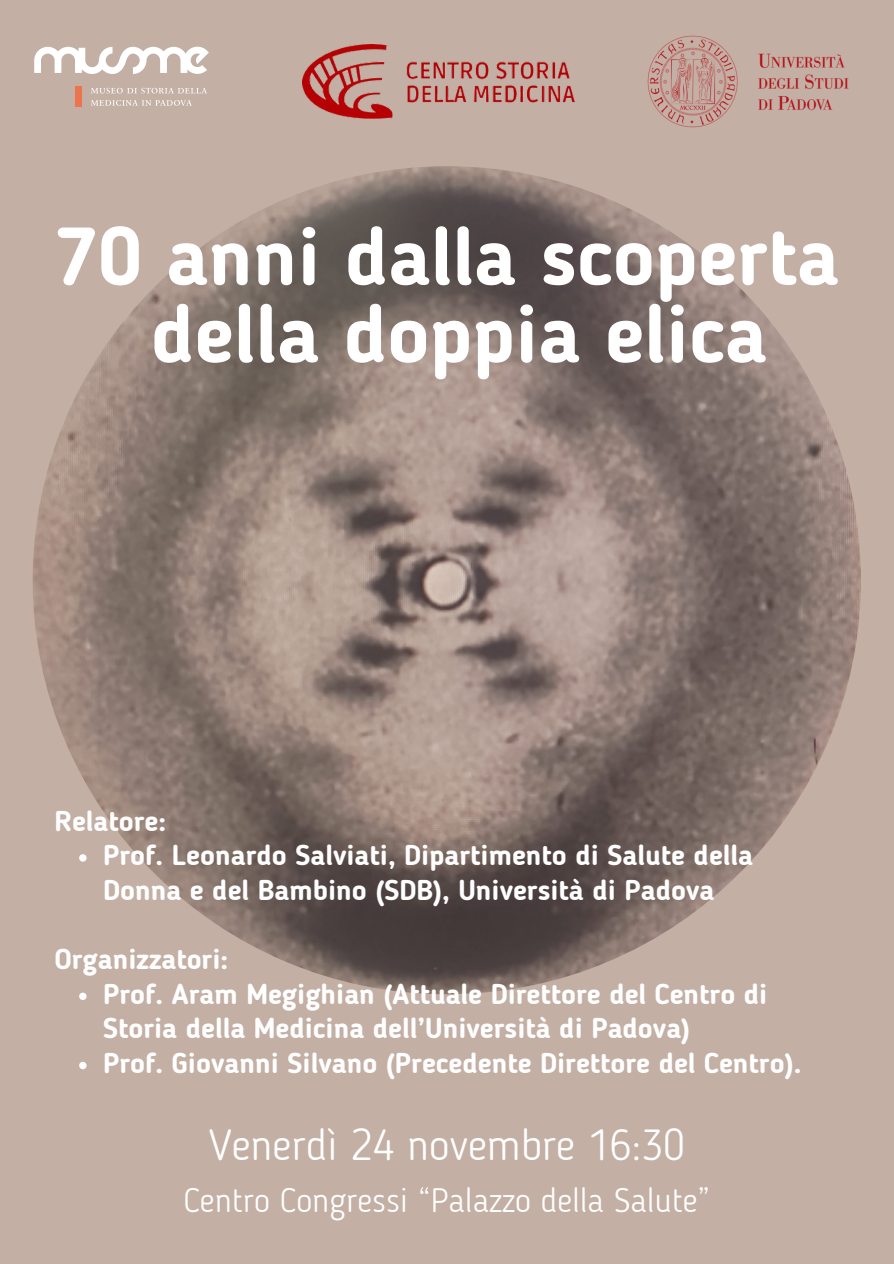
<style>
.page{position:relative;width:894px;height:1264px;background:#fff}
.page>*{position:absolute;margin:0;border:0;box-sizing:border-box;transform-origin:0 0}
.t1{font:700 81px "Blogger Sans";color:#fff}
.t2{font:300 43.35px "Blogger Sans";color:#fff}
.t3{font:300 33.9px "Blogger Sans";color:#fff}
.t4{font:700 28.65px/34.7px "Blogger Sans";color:#fff}
</style>
<div class="page">
<div style="left:0;top:0;width:893px;height:1263px;background:#c3afa4"></div>
<img style="left:33px;top:166px;width:827px;height:828px;border-radius:50%">
<svg style="left:34px;top:46px;width:175px;height:28px"></svg>
<div style="left:75px;top:87px;width:7px;height:20px;background:#ed754d"></div>
<svg style="left:91px;top:88px;width:116px;height:18px"></svg>
<img style="left:647px;top:36px;width:202px;height:91px">
<img style="left:303px;top:45px;width:271px;height:73px">
<svg style="left:79px;top:854px;width:8px;height:7px"></svg>
<svg style="left:79px;top:992px;width:8px;height:8px"></svg>
<svg style="left:79px;top:1061px;width:8px;height:8px"></svg>
<p class="t1" style="left:54px;top:223px;width:786px">70 anni dalla scoperta</p>
<p class="t1" style="left:151px;top:300px;width:617px">della doppia elica</p>
<p class="t4" style="left:54px;top:806px;width:113px">Relatore:</p>
<p class="t4" style="left:103px;top:840px;width:651px">Prof. Leonardo Salviati, Dipartimento di Salute della<br>Donna e del Bambino (SDB), Università di Padova</p>
<p class="t4" style="left:54px;top:944px;width:175px">Organizzatori:</p>
<p class="t4" style="left:103px;top:978px;width:665px">Prof. Aram Megighian (Attuale Direttore del Centro di<br>Storia della Medicina dell’Università di Padova)</p>
<p class="t4" style="left:103px;top:1048px;width:699px">Prof. Giovanni Silvano (Precedente Direttore del Centro).</p>
<p class="t2" style="left:209px;top:1127px;width:477px">Venerdì 24 novembre 16:30</p>
<p class="t3" style="left:184px;top:1185px;width:527px">Centro Congressi “Palazzo della Salute”</p>
</div>
